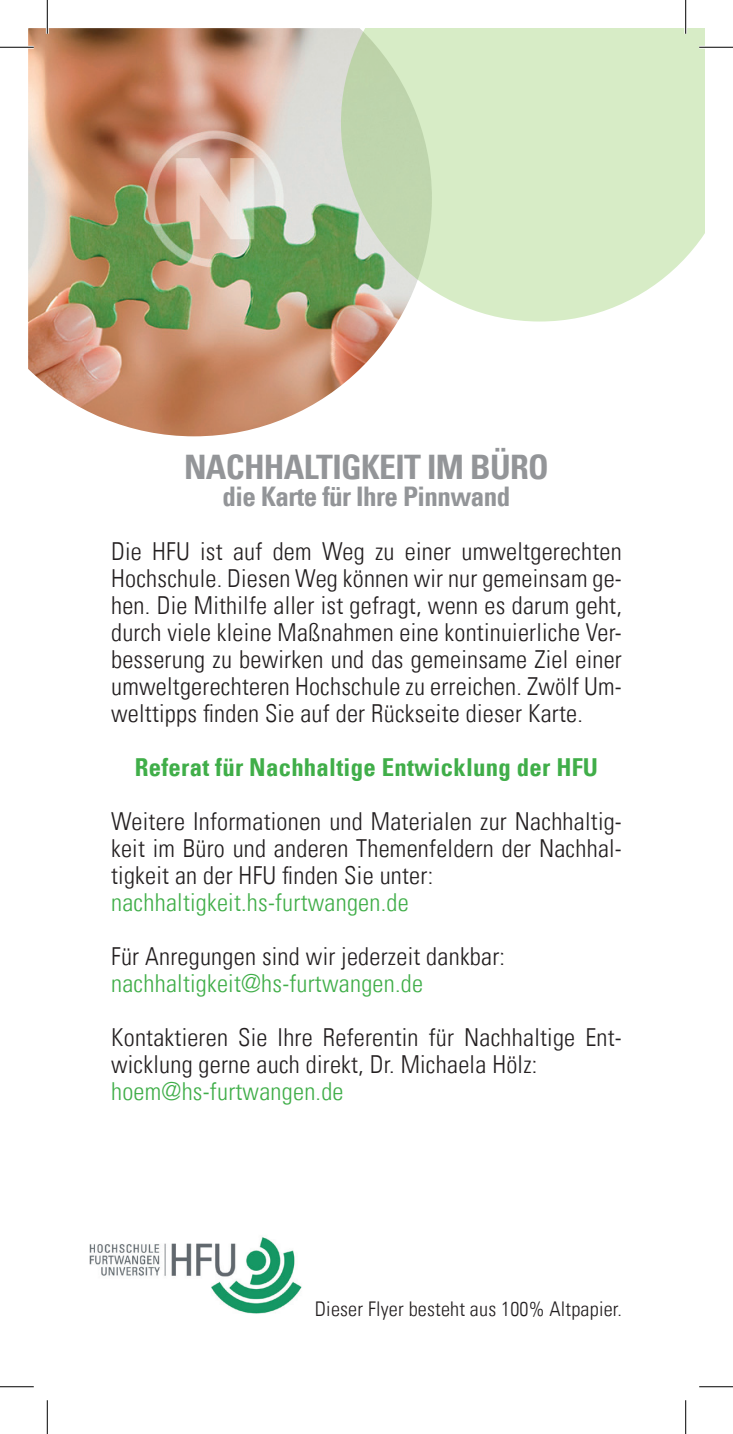
<style>
.page{position:relative;width:733px;height:1434px;background:#fff}
.page>*{position:absolute;margin:0;border:0;box-sizing:border-box;transform-origin:0 0}
.Copytext{font:33.75px "Univers Com 67 Bold Cond";letter-spacing:-.02em;color:#939598}
.Copytext-2{font:27px "Univers Com 67 Bold Cond";letter-spacing:-.02em;color:#939598}
.Copytext-3{font:24.75px/27px "Univers Com 47 Light Cond";letter-spacing:.01em;color:#231f20;text-align:justify}
.Copytext-4{font:24.75px "Univers Com 47 Light Cond";letter-spacing:.01em;color:#40ae49}
.Copytext-5{font:24.75px "Univers Com 67 Bold Cond";letter-spacing:.01em;color:#40ae49}
.Copytext-6{font:20.25px "Univers Com 47 Light Cond";letter-spacing:.01em;color:#231f20}
</style>
<div class="page">
<img style="left:28px;top:28px;width:370px;height:408px">
<img style="left:89px;top:1237px;width:213px;height:77px">
<svg style="left:341px;top:28px;width:363px;height:294px;background:#d3e7c3"></svg>
<hr style="left:0;top:46px;width:34px;height:3px;background:#fff">
<hr style="left:699px;top:46px;width:33px;height:3px;background:#fff">
<hr style="left:46px;top:0;width:3px;height:34px;background:#fff">
<hr style="left:684px;top:0;width:2px;height:34px;background:#fff">
<hr style="left:0;top:47px;width:34px;height:1px;background:#000">
<hr style="left:699px;top:47px;width:33px;height:1px;background:#000">
<hr style="left:0;top:1386px;width:34px;height:1px;background:#000">
<hr style="left:699px;top:1386px;width:33px;height:1px;background:#000">
<hr style="left:47px;top:0;width:1px;height:34px;background:#000">
<hr style="left:47px;top:1400px;width:1px;height:34px;background:#000">
<hr style="left:685px;top:0;width:1px;height:34px;background:#000">
<hr style="left:685px;top:1400px;width:1px;height:34px;background:#000">
<p class="Copytext" style="left:184px;top:447px;width:366px">NACHHALTIGKEIT IM BÜRO</p>
<p class="Copytext-2" style="left:222px;top:480px;width:289px">die Karte für Ihre Pinnwand</p>
<p class="Copytext-3" style="left:111px;top:538px;width:512px">Die HFU ist auf dem Weg zu einer umweltgerechten Hochschule. Diesen Weg können wir nur gemeinsam ge&shy;hen. Die Mithilfe aller ist gefragt, wenn es darum geht, durch viele kleine Maßnahmen eine kontinuierliche Ver&shy;besserung zu bewirken und das gemeinsame Ziel einer umweltgerechteren Hochschule zu erreichen. Zwölf Um&shy;welttipps finden Sie auf der Rückseite dieser Karte.</p>
<p class="Copytext-5" style="left:135px;top:752px;width:464px">Referat für Nachhaltige Entwicklung der HFU</p>
<p class="Copytext-3" style="left:111px;top:808px;width:512px">Weitere Informationen und Materialen zur Nachhaltig&shy;keit im Büro und anderen Themenfeldern der Nachhal&shy;tigkeit an der HFU finden Sie unter:</p>
<p class="Copytext-4" style="left:111px;top:888px;width:299px">nachhaltigkeit.hs-furtwangen.de</p>
<p class="Copytext-3" style="left:111px;top:943px;width:395px">Für Anregungen sind wir jederzeit dankbar:</p>
<p class="Copytext-4" style="left:111px;top:969px;width:313px">nachhaltigkeit@hs-furtwangen.de</p>
<p class="Copytext-3" style="left:111px;top:1024px;width:512px">Kontaktieren Sie Ihre Referentin für Nachhaltige Ent&shy;wicklung gerne auch direkt, Dr. Michaela Hölz:</p>
<p class="Copytext-4" style="left:111px;top:1077px;width:234px">hoem@hs-furtwangen.de</p>
<p class="Copytext-6" style="left:315px;top:1297px;width:308px">Dieser Flyer besteht aus 100% Altpapier.</p>
</div>
